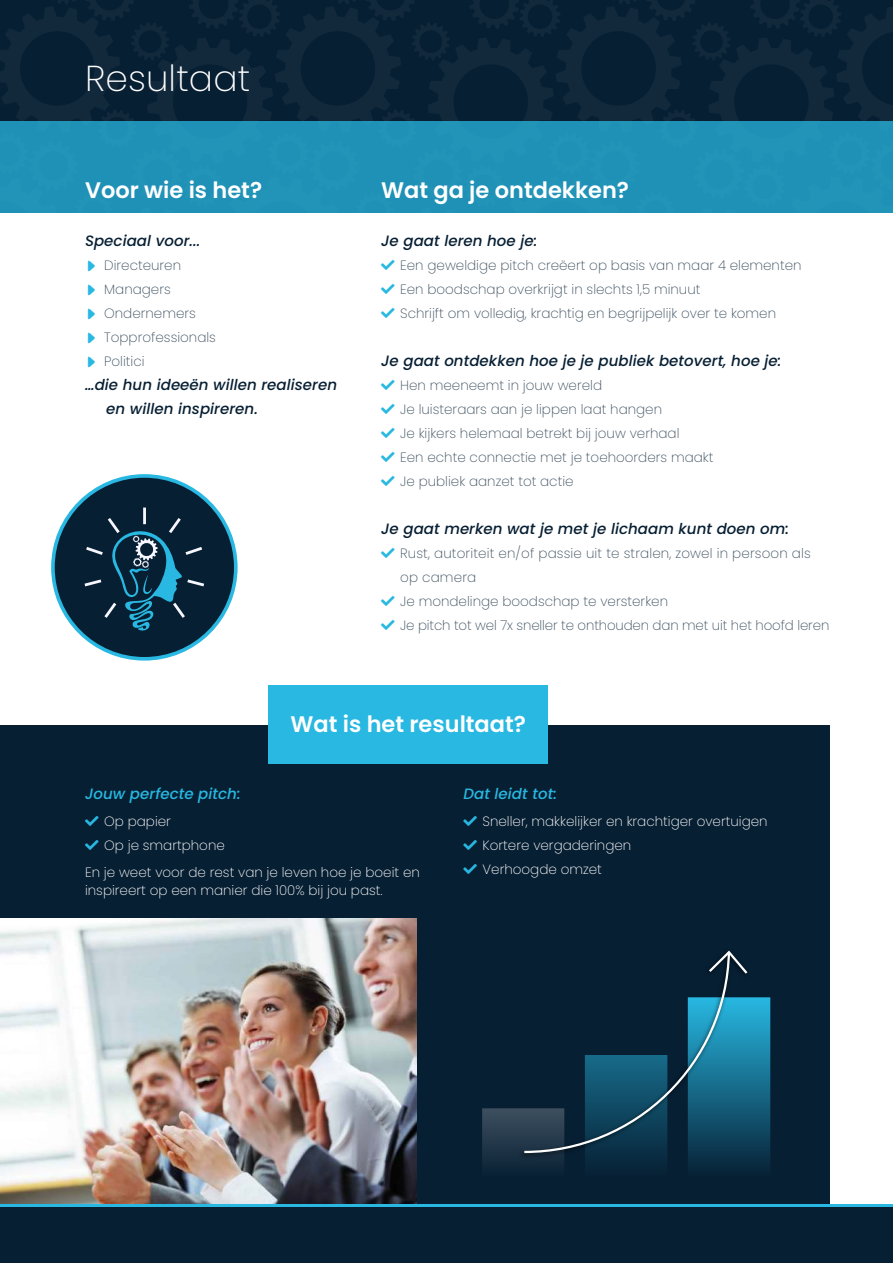
<style>
.page{position:relative;width:893px;height:1263px;background:#fff}
.page>*{position:absolute;margin:0;border:0;box-sizing:border-box;transform-origin:0 0}
.t1{font:200 36px "Poppins";letter-spacing:.005em;color:#fff}
.t2{font:600 22.5px "Poppins";color:#fff}
.t3{font:italic 500 15px/24px "Poppins";letter-spacing:.005em;color:#071f33}
.t4{font:italic 500 15px "Poppins";letter-spacing:.005em;color:#28b8e2}
.t5{font:200 13.5px/24px "Poppins";color:#3d505f}
.t6{font:200 13.5px/24px "Poppins";color:#fff}
</style>
<div class="page">
<div style="left:0;top:725px;width:829px;height:478px;background:#071f33"></div>
<div style="left:0;top:0;width:893px;height:213px;background:#071f33"></div>
<div style="left:268px;top:686px;width:280px;height:78px;background:#28b8e2"></div>
<div style="left:0;top:121px;width:893px;height:92px;background:#1f91b6"></div>
<img style="left:0;top:918px;width:417px;height:286px">
<div style="left:0;top:1206px;width:893px;height:57px;background:#071f33"></div>
<hr style="left:0;top:1204px;width:893px;height:2px;background:#28b8e2">
<img style="left:482px;top:1108px;width:82px;height:57px">
<img style="left:585px;top:1162px;width:82px;height:1px">
<img style="left:688px;top:997px;width:82px;height:171px">
<img style="left:516px;top:997px;width:236px;height:165px">
<svg style="left:522px;top:950px;width:228px;height:204px"></svg>
<div style="left:53px;top:476px;width:183px;height:183px;background:#071f33;border-radius:50%"></div>
<div style="left:51px;top:474px;width:187px;height:187px;border:4px solid #28b8e2;border-radius:50%"></div>
<svg style="left:85px;top:507px;width:119px;height:124px"></svg>
<h1 class="t1" style="left:85px;top:57px;width:167px">Resultaat</h1>
<h2 class="t2" style="left:85px;top:181px;width:179px">Voor wie is het?</h2>
<p class="t3" style="left:85px;top:229px;width:117px">Speciaal voor...</p>
<p class="t5" style="left:104px;top:254px;width:113px">Directeuren<br>Managers<br>Ondernemers<br>Topprofessionals<br>Politici</p>
<p class="t3" style="left:106px;top:373px;width:232px;text-indent:-21px">…die hun ideeën willen realiseren en willen inspireren.</p>
<h2 class="t2" style="left:381px;top:181px;width:249px">Wat ga je ontdekken?</h2>
<p class="t3" style="left:381px;top:229px;width:158px">Je gaat leren hoe je:</p>
<p class="t5" style="left:400px;top:254px;width:403px">Een geweldige pitch creëert op basis van maar 4 elementen<br>Een boodschap overkrijgt in slechts 1,5 minuut<br>Schrijft om volledig, krachtig en begrijpelijk over te komen</p>
<p class="t3" style="left:381px;top:349px;width:402px">Je gaat ontdekken hoe je je publiek betovert, hoe je:</p>
<p class="t5" style="left:400px;top:374px;width:315px">Hen meeneemt in jouw wereld<br>Je luisteraars aan je lippen laat hangen<br>Je kijkers helemaal betrekt bij jouw verhaal<br>Een echte connectie met je toehoorders maakt Je publiek aanzet tot actie</p>
<p class="t3" style="left:381px;top:517px;width:410px">Je gaat merken wat je met je lichaam kunt doen om:</p>
<p class="t5" style="left:400px;top:542px;width:431px">Rust, autoriteit en/of passie uit te stralen, zowel in persoon als op camera<br>Je mondelinge boodschap te versterken<br>Je pitch tot wel 7x sneller te onthouden dan met uit het hoofd leren</p>
<h2 class="t2" style="left:290px;top:714px;width:237px">Wat is het resultaat?</h2>
<p class="t4" style="left:85px;top:784px;width:157px">Jouw perfecte pitch:</p>
<p class="t6" style="left:104px;top:809px;width:122px">Op papier<br>Op je smartphone</p>
<p class="t6" style="left:85px;top:863px;width:336px;line-height:18px">En je weet voor de rest van je leven hoe je boeit en inspireert op een manier die 100% bij jou past.</p>
<p class="t4" style="left:463px;top:784px;width:95px">Dat leidt tot:</p>
<p class="t6" style="left:483px;top:809px;width:286px">Sneller, makkelijker en krachtiger overtuigen<br>Kortere vergaderingen<br>Verhoogde omzet</p>
</div>
